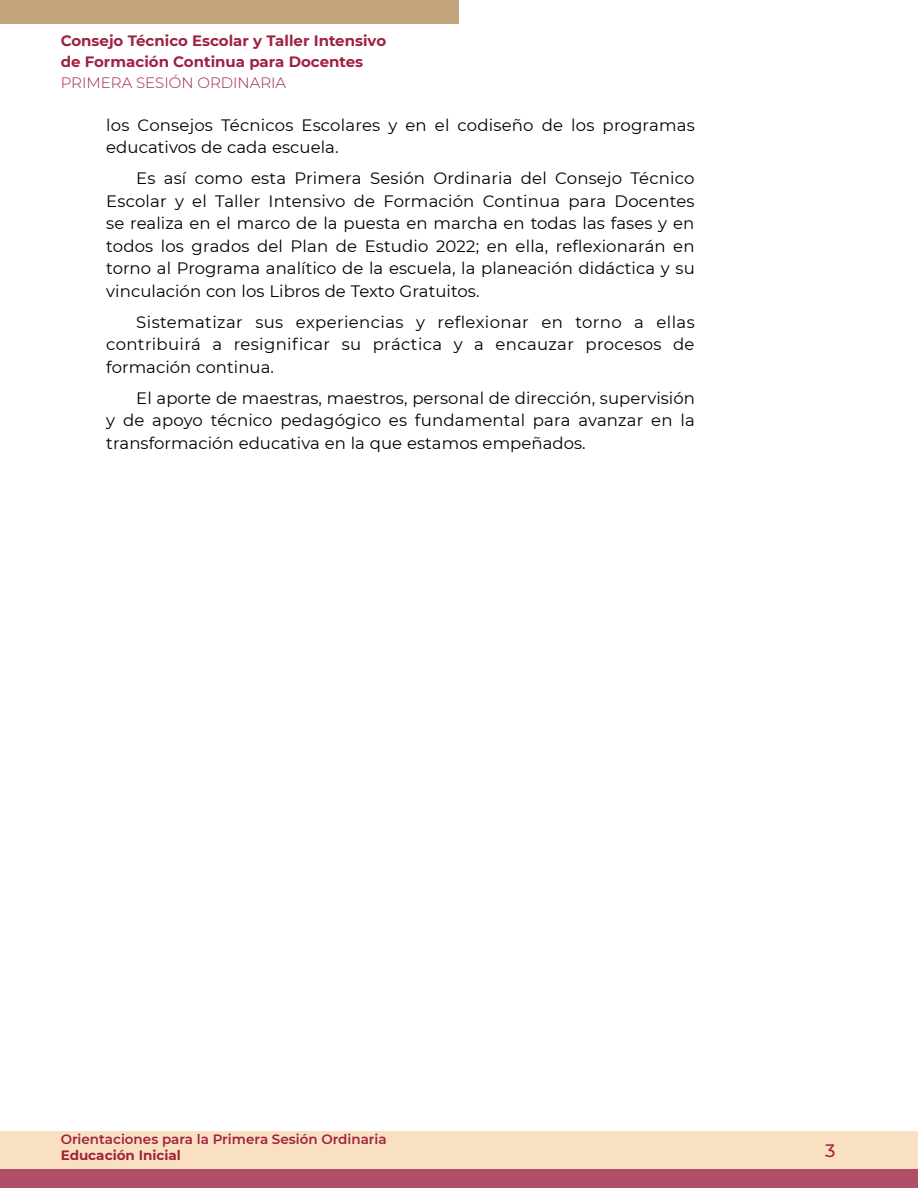
<style>
.page{position:relative;width:918px;height:1188px;background:#fff}
.page>*{position:absolute;margin:0;border:0;box-sizing:border-box;transform-origin:0 0}
.t1{font:500 18px "Montserrat";color:#9f2241}
.t2{font:16.5px/22.5px "Montserrat";letter-spacing:.005em;color:#000;text-align:justify}
.t3{font:700 15px/21px "Montserrat";color:#9f2241}
.t4{font:300 15px "Montserrat";color:#9f2241}
.t5{font:600 13.5px "Montserrat";color:#9f2241}
.t6{font:700 13.5px "Montserrat";color:#9f2241}
</style>
<div class="page">
<div style="left:0;top:1131px;width:918px;height:38px;background:#f9e0c3"></div>
<div style="left:0;top:0;width:459px;height:24px;background:#c2a47d"></div>
<div style="left:0;top:1169px;width:918px;height:19px;background:#b24e67"></div>
<p class="t3" style="left:61px;top:30px;width:327px">Consejo Técnico Escolar y Taller Intensivo de Formación Continua para Docentes</p>
<p class="t4" style="left:61px;top:73px;width:227px">PRIMERA SESIÓN ORDINARIA</p>
<p class="t2" style="left:106px;top:113px;width:590px">los Consejos Técnicos Escolares y en el codiseño de los programas educativos de cada escuela.</p>
<p class="t2" style="left:106px;top:167px;width:590px;text-indent:30px">Es así como esta Primera Sesión Ordinaria del Consejo Técnico Escolar y el Taller Intensivo de Formación Continua para Docentes se realiza en el marco de la puesta en marcha en todas las fases y en todos los grados del Plan de Estudio 2022; en ella, reflexionarán en torno al Programa analítico de la escuela, la planeación didáctica y su vinculación con los Libros de Texto Gratuitos.</p>
<p class="t2" style="left:106px;top:310px;width:590px;text-indent:30px">Sistematizar sus experiencias y reflexionar en torno a ellas contribuirá a resignificar su práctica y a encauzar procesos de formación continua.</p>
<p class="t2" style="left:106px;top:386px;width:590px;text-indent:30px">El aporte de maestras, maestros, personal de dirección, supervisión y de apoyo técnico pedagógico es fundamental para avanzar en la transformación educativa en la que estamos empeñados.</p>
<p class="t5" style="left:61px;top:1130px;width:327px">Orientaciones para la Primera Sesión Ordinaria</p>
<p class="t6" style="left:61px;top:1146px;width:122px">Educación Inicial</p>
<p class="t1" style="left:825px;top:1138px;width:12px">3</p>
</div>
